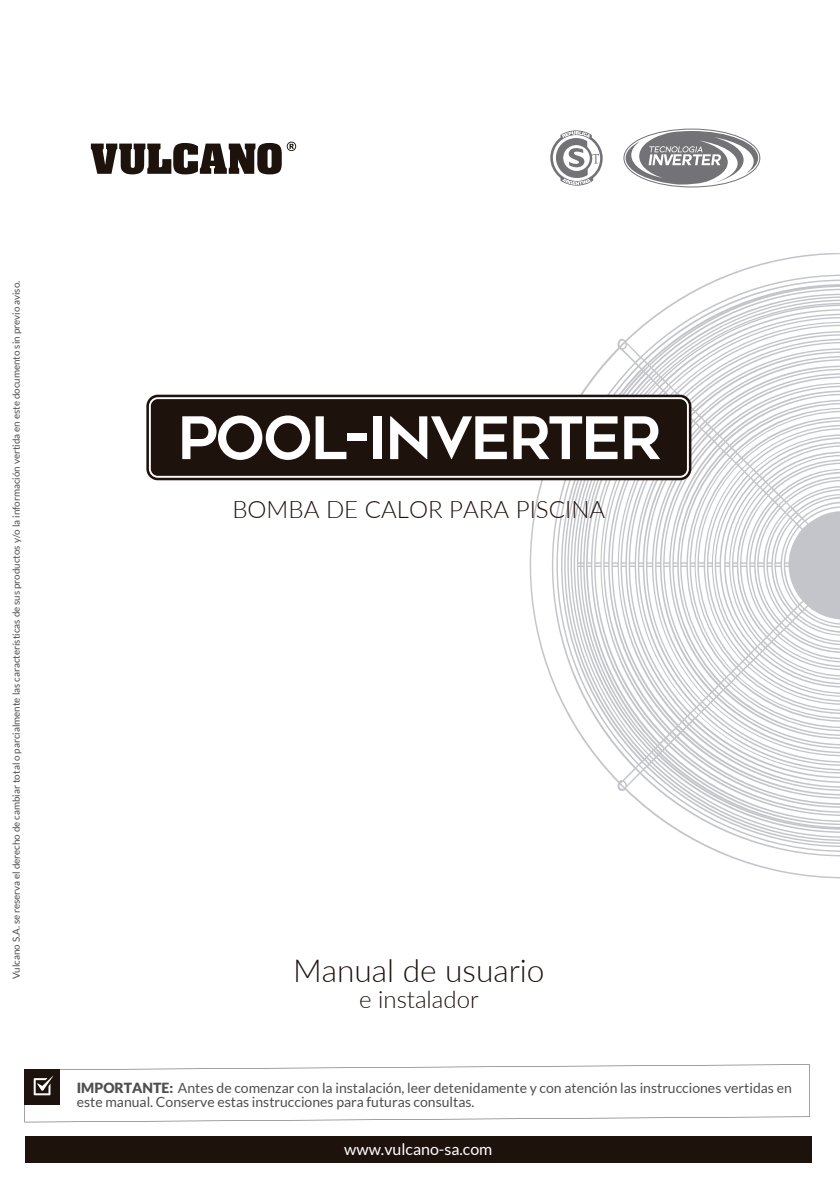
<style>
.page{position:relative;width:840px;height:1191px;background:#fff}
.page>*{position:absolute;margin:0;border:0;box-sizing:border-box;transform-origin:0 0}
.t1{font:300 31.6px "Lato";color:#1e120d}
.t2{font:300 24px "Lato";color:#1e120d}
.t3{font:16px "Lato";color:#fff}
.t4{font:14px/14px "Lato";color:#4f4e50}
.t5{font:9.8px "Lato";color:#4f4e50}
.s1{font-weight:900}
</style>
<div class="page">
<svg style="left:530px;top:253px;width:310px;height:625px"></svg>
<svg style="left:550px;top:130px;width:53px;height:56px"></svg>
<svg style="left:24px;top:1064px;width:786px;height:58px"></svg>
<div style="left:24px;top:1069px;width:36px;height:36px;background:#1e120d"></div>
<svg style="left:34px;top:1076px;width:19px;height:19px"></svg>
<svg style="left:91px;top:142px;width:205px;height:32px"></svg>
<div style="left:25px;top:1136px;width:786px;height:26px;background:#1e120d"></div>
<svg style="left:146px;top:395px;width:545px;height:85px"></svg>
<div style="left:151px;top:399px;width:536px;height:77px;background:#1e120d;border-radius:7px"></div>
<svg style="left:182px;top:415px;width:128px;height:45px"></svg>
<svg style="left:316px;top:416px;width:30px;height:43px"></svg>
<div style="left:347px;top:433px;width:19px;height:8px;background:#fff"></div>
<div style="left:373px;top:416px;width:8px;height:43px;background:#fff"></div>
<svg style="left:390px;top:416px;width:117px;height:43px"></svg>
<svg style="left:514px;top:416px;width:104px;height:43px"></svg>
<svg style="left:624px;top:416px;width:36px;height:43px"></svg>
<div style="left:624px;top:129px;width:136px;height:58px;border:1px solid #727277;border-radius:50%"></div>
<svg style="left:626px;top:131px;width:132px;height:54px"></svg>
<p class="t5" style="left:11px;top:979px;width:700px;rotate:-90deg">Vulcano S.A. se reserva el derecho de cambiar total o parcialmente las características de sus productos y/o la información vertida en este documento sin previo aviso.</p>
<h2 class="t2" style="left:232px;top:493px;width:374px">BOMBA DE CALOR PARA PISCINA</h2>
<h1 class="t1" style="left:293px;top:949px;width:253px">Manual de usuario</h1>
<h2 class="t2" style="left:359px;top:983px;width:121px">e instalador</h2>
<p class="t4" style="left:77px;top:1081px;width:717px"><span class="s1">IMPORTANTE:</span> Antes de comenzar con la instalación, leer detenidamente y con atención las instrucciones vertidas en este manual. Conserve estas instrucciones para futuras consultas.</p>
<p class="t3" style="left:344px;top:1140px;width:150px">www.vulcano-sa.com</p>
</div>
